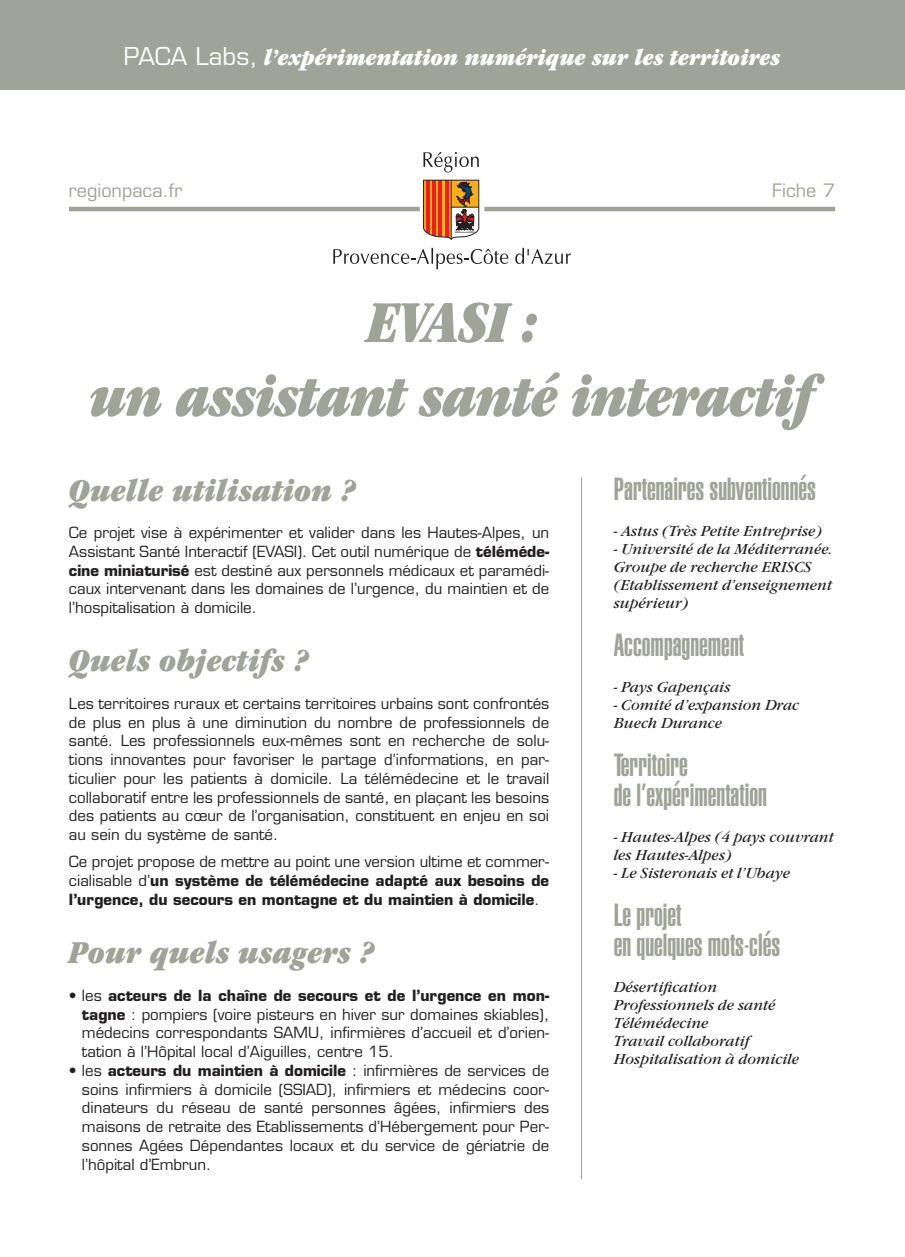
<style>
.page{position:relative;width:905px;height:1257px;background:#fff}
.page>*{position:absolute;margin:0;border:0;box-sizing:border-box;transform-origin:0 0}
.titre{font:61.5px "ITC Garamond Std Ult Narrow Ita";letter-spacing:-.02em;color:#a0a397;scale:.96 1}
.sous_titre{font:33px "ITC Garamond Std Ult Narrow Ita";color:#a0a397}
.titre_encadré{font:31.5px "Helvetica LT Std Ultra Comp";color:#a0a397}
.t1{font:24px "ITC Garamond Std Ult Narrow Ita";color:#fff}
.t2{font:18px "Eurostile LT Std";color:#a0a397}
.texte{font:15px/18.8px "Eurostile LT Std";color:#231f20;text-align:justify}
.encadré{font:italic 15px/18px "Garamond Itc T";color:#231f20}
.texte-2{font:700 15px/18.8px "Eurostile LT Std";color:#231f20;text-align:justify}
.s1{font-family:"Eurostile"}
.s2{font-weight:700}
.s3{font-weight:400}
</style>
<div class="page">
<hr style="left:69px;top:207px;width:350px;height:4px;background:#a0a397">
<hr style="left:484px;top:207px;width:350px;height:4px;background:#a0a397">
<svg style="left:423px;top:152px;width:55px;height:20px"></svg>
<svg style="left:333px;top:248px;width:175px;height:21px"></svg>
<svg style="left:515px;top:248px;width:55px;height:16px"></svg>
<svg style="left:423px;top:180px;width:56px;height:60px"></svg>
<div style="left:0;top:0;width:904px;height:90px;background:#a0a397"></div>
<hr style="left:581px;top:477px;width:1px;height:702px;background:#a0a397">
<h3 class="t1" style="left:124px;top:43px;width:657px"><span class="s1">PACA Labs,</span> l’expérimentation numérique sur les territoires</h3>
<p class="t2" style="left:69px;top:180px;width:115px">regionpaca.fr</p>
<p class="t2" style="left:771px;top:180px;width:64px">Fiche 7</p>
<p class="titre" style="left:367px;top:287px;width:178px">EVASI :</p>
<p class="titre" style="left:89px;top:361px;width:756px">un assistant santé interactif</p>
<p class="sous_titre" style="left:69px;top:471px;width:288px">Quelle utilisation ?</p>
<p class="texte" style="left:69px;top:523px;width:481px">Ce projet vise à expérimenter et valider dans les Hautes-Alpes, un Assistant Santé Interactif (EVASI). Cet outil numérique de <span class="s2">téléméde&shy;cine miniaturisé</span> est destiné aux personnels médicaux et paramédi&shy;caux intervenant dans les domaines de l’urgence, du maintien et de l’hospitalisation à domicile.</p>
<p class="sous_titre" style="left:69px;top:642px;width:241px">Quels objectifs ?</p>
<p class="texte" style="left:69px;top:694px;width:481px">Les territoires ruraux et certains territoires urbains sont confrontés de plus en plus à une diminution du nombre de professionnels de santé. Les professionnels eux-mêmes sont en recherche de solu&shy;tions innovantes pour favoriser le partage d’informations, en par&shy;ticulier pour les patients à domicile. La télémédecine et le travail collaboratif entre les professionnels de santé, en plaçant les besoins des patients au cœur de l’organisation, constituent en enjeu en soi au sein du système de santé.</p>
<p class="texte-2" style="left:69px;top:852px;width:481px"><span class="s3">Ce projet propose de mettre au point une version ultime et commer&shy;cialisable d’</span>un système de télémédecine adapté aux besoins de l’urgence, du secours en montagne et du maintien à domicile<span class="s3">.</span></p>
<p class="sous_titre" style="left:69px;top:934px;width:307px">Pour quels usagers ?</p>
<p class="texte" style="left:82px;top:986px;width:468px;text-indent:-13px">• les <span class="s2">acteurs de la chaîne de secours et de l’urgence en mon&shy;tagne</span> : pompiers (voire pisteurs en hiver sur domaines skiables), médecins correspondants SAMU, infirmières d’accueil et d’orien&shy;tation à l’Hôpital local d’Aiguilles, centre 15.</p>
<p class="texte" style="left:82px;top:1061px;width:468px;text-indent:-13px">• les <span class="s2">acteurs du maintien à domicile</span> : infirmières de services de soins infirmiers à domicile (SSIAD), infirmiers et médecins coor&shy;dinateurs du réseau de santé personnes âgées, infirmiers des maisons de retraite des Etablissements d’Hébergement pour Per&shy;sonnes Agées Dépendantes locaux et du service de gériatrie de l’hôpital d’Embrun.</p>
<p class="titre_encadré" style="left:613px;top:471px;width:203px">Partenaires subventionnés</p>
<p class="encadré" style="left:613px;top:522px;width:210px">- Astus (Très Petite Entreprise)</p>
<p class="encadré" style="left:613px;top:540px;width:220px">- Université de la Méditerranée.<br>Groupe de recherche ERISCS (Etablissement d’enseignement supérieur)</p>
<p class="titre_encadré" style="left:613px;top:627px;width:132px">Accompagnement</p>
<p class="encadré" style="left:613px;top:678px;width:118px">- Pays Gapençais</p>
<p class="encadré" style="left:613px;top:696px;width:187px">- Comité d’expansion Drac<br>Buech Durance</p>
<p class="titre_encadré" style="left:613px;top:747px;width:76px">Territoire</p>
<p class="titre_encadré" style="left:613px;top:777px;width:154px">de l’expérimentation</p>
<p class="encadré" style="left:613px;top:828px;width:221px">- Hautes-Alpes (4 pays couvrant les Hautes-Alpes)</p>
<p class="encadré" style="left:613px;top:864px;width:178px">- Le Sisteronais et l’Ubaye</p>
<p class="titre_encadré" style="left:613px;top:897px;width:69px">Le projet</p>
<p class="titre_encadré" style="left:613px;top:927px;width:168px">en quelques mots-clés</p>
<p class="encadré" style="left:613px;top:978px;width:105px">Désertification</p>
<p class="encadré" style="left:613px;top:996px;width:163px">Professionnels de santé</p>
<p class="encadré" style="left:613px;top:1014px;width:96px">Télémédecine</p>
<p class="encadré" style="left:613px;top:1032px;width:138px">Travail collaboratif</p>
<p class="encadré" style="left:613px;top:1050px;width:187px">Hospitalisation à domicile</p>
</div>
